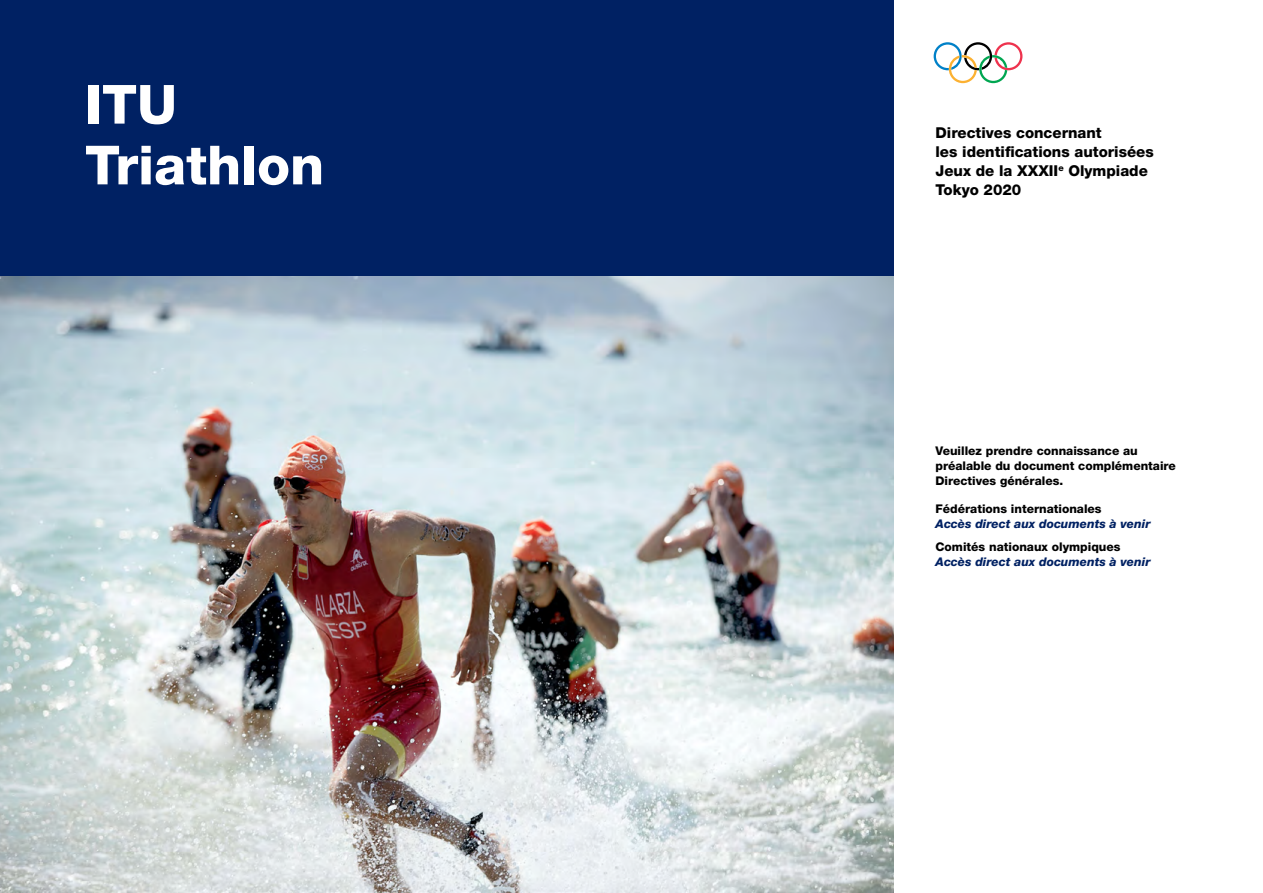
<style>
.page{position:relative;width:1263px;height:893px;background:#fff}
.page>*{position:absolute;margin:0;border:0;box-sizing:border-box;transform-origin:0 0}
.t1{font:800 54px/60.8px "Helvetica Neue LT Std";color:#fff}
.t2{font:800 15px/18.8px "Helvetica Neue LT Std";color:#000}
.Note{font:800 12px/15px "Helvetica Neue LT Std";color:#000}
.Note-2{font:italic 800 12px "Helvetica Neue LT Std";color:#002163}
</style>
<div class="page">
<svg style="left:934px;top:42px;width:88px;height:41px"></svg>
<div style="left:0;top:0;width:893px;height:276px;background:#002163"></div>
<img style="left:0;top:276px;width:893px;height:617px">
<p class="t1" style="left:85px;top:74px;width:241px">ITU<br>Triathlon</p>
<p class="t2" style="left:935px;top:124px;width:220px">Directives concernant<br>les identifications autorisées<br>Jeux de la XXXII<sup>e</sup> Olympiade<br>Tokyo 2020</p>
<p class="Note" style="left:935px;top:443px;width:242px">Veuillez prendre connaissance au préalable du document complémentaire<br>Directives générales.</p>
<p class="Note" style="left:935px;top:501px;width:168px">Fédérations internationales</p>
<p class="Note-2" style="left:935px;top:516px;width:216px">Accès direct aux documents à venir</p>
<p class="Note" style="left:935px;top:539px;width:186px">Comités nationaux olympiques</p>
<p class="Note-2" style="left:935px;top:555px;width:216px">Accès direct aux documents à venir</p>
</div>
